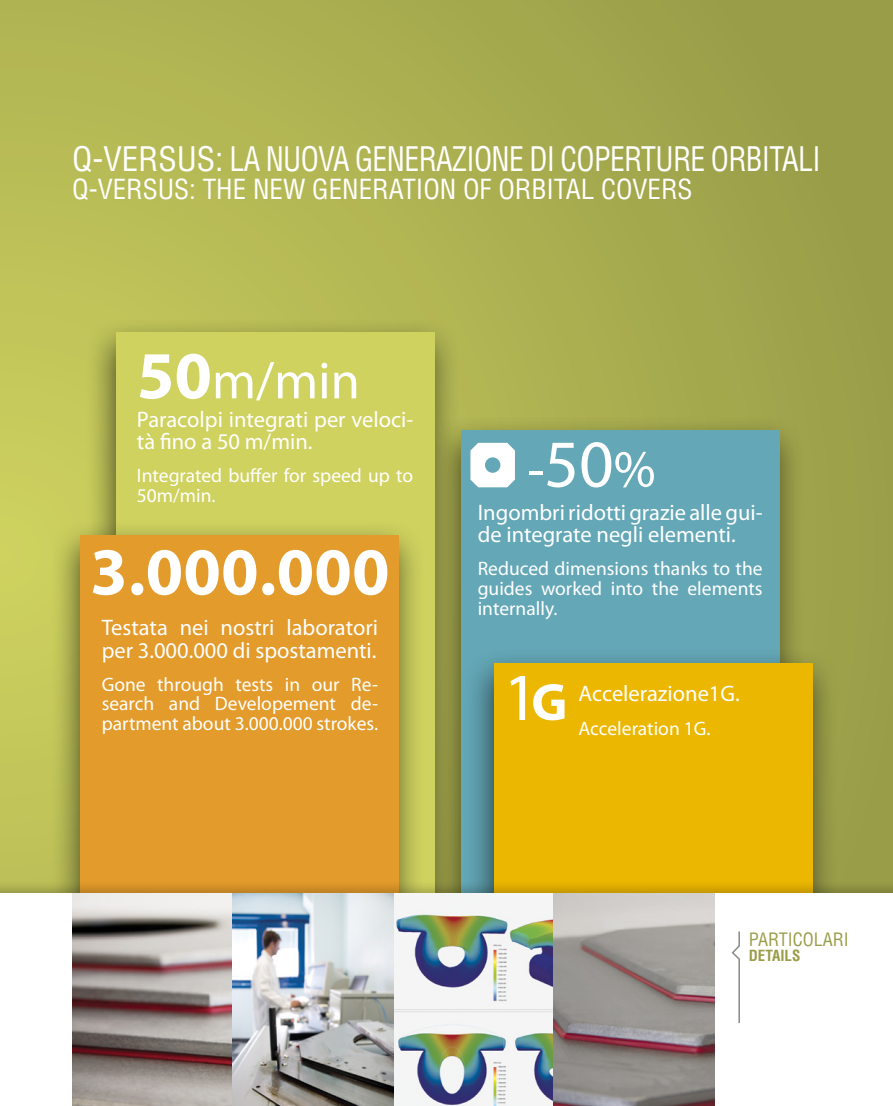
<style>
.page{position:relative;width:893px;height:1106px;background:#fff}
.page>*{position:absolute;margin:0;border:0;box-sizing:border-box;transform-origin:0 0}
.t1{font:700 67.65px "Myriad Pro";letter-spacing:.005em;color:#fff}
.t2{font:67.65px "Myriad Pro";color:#fff}
.t3{font:52.8px "Myriad Pro";color:#fff}
.t4{font:condensed 33px "Helvetica";letter-spacing:-.02em;color:#fff}
.t5{font:condensed 27px "Helvetica";color:#fff}
.t6{font:22.5px/22.5px "Myriad Pro";color:#fff}
.t7{font:19.5px/19.5px "Myriad Pro";color:#fff;text-align:justify}
.t8{font:condensed 18px "Helvetica";color:#999d48}
.t9{font:700 condensed 15px "Helvetica";color:#999d48}
.s1{font-weight:700;font-size:67.65px}
.s2{font-size:67.65px}
.s3{font-weight:700;font-size:52.8px}
</style>
<div class="page">
<div style="left:0;top:0;width:893px;height:1106px;background:linear-gradient(to right,#bfc359,#999d48)"></div>
<div style="left:430px;top:414px;width:375px;height:692px;background:#000;opacity:.6"></div>
<div style="left:461px;top:430px;width:319px;height:676px;background:#64a7b6"></div>
<svg style="left:470px;top:443px;width:45px;height:44px"></svg>
<div style="left:463px;top:648px;width:376px;height:458px;background:#000;opacity:.6"></div>
<div style="left:494px;top:663px;width:319px;height:443px;background:#ecb700"></div>
<div style="left:85px;top:317px;width:375px;height:789px;background:#000;opacity:.6"></div>
<div style="left:116px;top:333px;width:319px;height:773px;background:#cfd25f"></div>
<div style="left:50px;top:519px;width:375px;height:587px;background:#000;opacity:.6"></div>
<div style="left:80px;top:535px;width:319px;height:571px;background:#e39b2b"></div>
<div style="left:0;top:880px;width:893px;height:226px;background:#000;opacity:.2"></div>
<div style="left:0;top:893px;width:893px;height:213px;background:#fff"></div>
<svg style="left:731px;top:931px;width:9px;height:92px"></svg>
<img style="left:72px;top:893px;width:161px;height:213px">
<svg style="left:393px;top:893px;width:161px;height:213px;fill:#f4f4f4"></svg>
<img style="left:233px;top:893px;width:160px;height:213px">
<svg style="left:554px;top:893px;width:160px;height:213px"></svg>
<p class="t4" style="left:72px;top:138px;width:750px">Q-VERSUS: LA NUOVA GENERAZIONE DI COPERTURE ORBITALI</p>
<p class="t5" style="left:72px;top:172px;width:622px">Q-VERSUS: THE NEW GENERATION OF ORBITAL COVERS</p>
<p class="t3" style="left:137px;top:348px;width:224px"><span class="s1">50</span>m/min</p>
<p class="t6" style="left:137px;top:407px;width:278px">Paracolpi integrati per veloci&shy;tà fino a 50 m/min.</p>
<p class="t7" style="left:137px;top:465px;width:278px">Integrated buffer for speed up to<br>50m/min.</p>
<p class="t1" style="left:90px;top:527px;width:301px">3.000.000</p>
<p class="t6" style="left:102px;top:616px;width:278px">Testata nei nostri laboratori per 3.000.000 di spostamenti.</p>
<p class="t7" style="left:102px;top:674px;width:278px">Gone through tests in our Re&shy;search and Developement de&shy;partment about 3.000.000 strokes.</p>
<p class="t3" style="left:528px;top:436px;width:129px">-<span class="s2">50</span>%</p>
<p class="t6" style="left:478px;top:501px;width:286px">Ingombri ridotti grazie alle gui&shy;de integrate negli elementi.</p>
<p class="t7" style="left:478px;top:559px;width:286px">Reduced dimensions thanks to the guides worked into the elements internally.</p>
<p class="t2" style="left:503px;top:655px;width:65px">1<span class="s3">G</span></p>
<p class="t6" style="left:579px;top:682px;width:163px">Accelerazione1G.</p>
<p class="t7" style="left:579px;top:718px;width:133px">Acceleration 1G.</p>
<p class="t8" style="left:749px;top:928px;width:102px">PARTICOLARI</p>
<p class="t9" style="left:749px;top:946px;width:53px">DETAILS</p>
</div>
